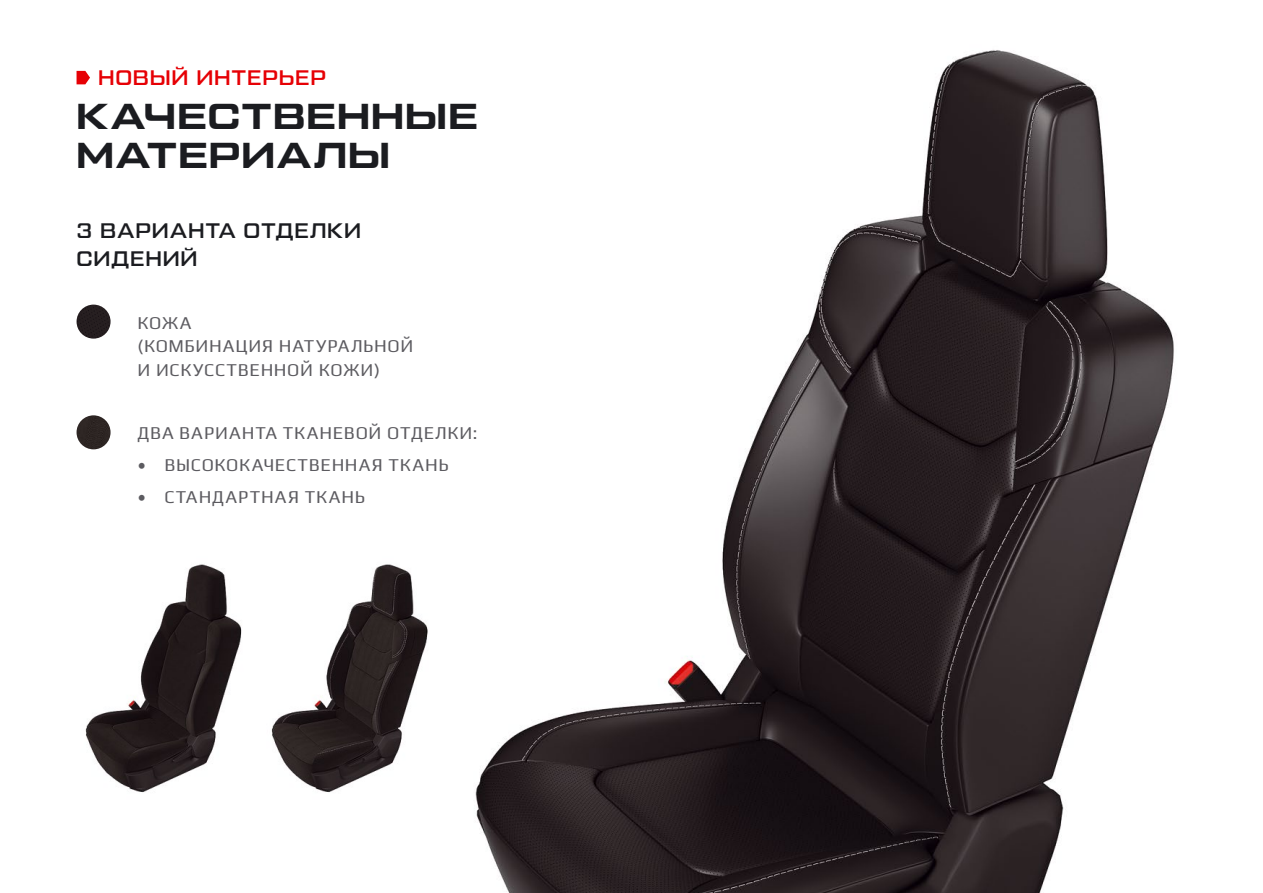
<style>
.page{position:relative;width:1263px;height:893px;background:#fff}
.page>*{position:absolute;margin:0;border:0;box-sizing:border-box;transform-origin:0 0}
.t1{font:36px/39px "Tactic Sans Exd Bld";letter-spacing:.04em;color:#1b1c20}
.t2{font:500 21px/27.3px "Tactic Sans";letter-spacing:.055em;color:#1b1c20}
.t3{font:500 21px "Tactic Sans";letter-spacing:.045em;color:#e60005}
.t4{font:18px/23.4px "Play";letter-spacing:.045em;color:#5c5b60}
</style>
<div class="page">
<img style="left:475px;top:50px;width:699px;height:843px">
<img style="left:77px;top:305px;width:34px;height:34px;border-radius:17px">
<img style="left:77px;top:415px;width:34px;height:34px;border-radius:17px">
<svg style="left:77px;top:71px;width:13px;height:13px"></svg>
<img style="left:85px;top:564px;width:135px;height:229px">
<img style="left:220px;top:564px;width:208px;height:229px">
<p class="t3" style="left:98px;top:67px;width:229px">НОВЫЙ ИНТЕРЬЕР</p>
<h1 class="t1" style="left:77px;top:98px;width:402px">КАЧЕСТВЕННЫЕ<br>МАТЕРИАЛЫ</h1>
<p class="t2" style="left:77px;top:217px;width:286px">3 ВАРИАНТА ОТДЕЛКИ<br>СИДЕНИЙ</p>
<p class="t4" style="left:137px;top:310px;width:277px">КОЖА<br>(КОМБИНАЦИЯ НАТУРАЛЬНОЙ<br>И ИСКУССТВЕННОЙ КОЖИ)</p>
<p class="t4" style="left:137px;top:420px;width:342px">ДВА ВАРИАНТА ТКАНЕВОЙ ОТДЕЛКИ:</p>
<p class="t4" style="left:137px;top:452px;width:313px">• ВЫСОКОКАЧЕСТВЕННАЯ ТКАНЬ</p>
<p class="t4" style="left:137px;top:484px;width:229px">• СТАНДАРТНАЯ ТКАНЬ</p>
</div>
